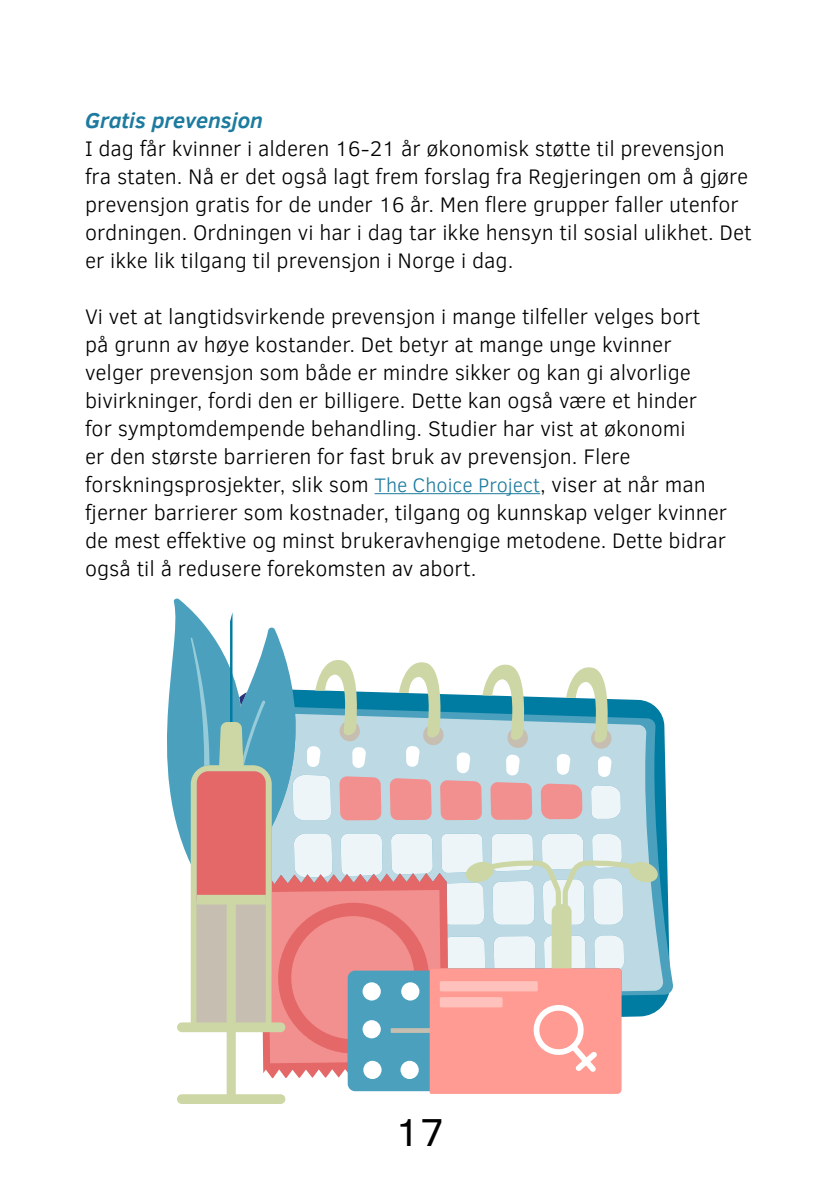
<style>
.page{position:relative;width:840px;height:1191px;background:#fff}
.page>*{position:absolute;margin:0;border:0;box-sizing:border-box;transform-origin:0 0}
.t1{font:40px "Clear Sans";color:#000}
.t2{font:italic 700 22px "Clear Sans";color:#1c7b9e}
.t3{font:300 21.6px/28px "Clear Sans";color:#000}
.s1{font-size:20px;color:#1c7b9e}
</style>
<div class="page">
<hr style="left:374px;top:493px;width:166px;height:1px;background:#1c7b9e">
<svg style="left:658px;top:709px;width:15px;height:291px"></svg>
<svg style="left:167px;top:598px;width:26px;height:264px;fill:#4aa0bd"></svg>
<div style="left:226px;top:903px;width:10px;height:196px;background:#cdd7a5"></div>
<div style="left:177px;top:1022px;width:108px;height:10px;background:#cdd7a5;border-radius:5px"></div>
<div style="left:177px;top:1094px;width:108px;height:10px;background:#cdd7a5;border-radius:5px"></div>
<svg style="left:190px;top:612px;width:468px;height:481px"></svg>
<div style="left:439px;top:981px;width:98px;height:10px;background:#ffc1bb;border-radius:2px"></div>
<div style="left:439px;top:997px;width:63px;height:10px;background:#ffc1bb;border-radius:2px"></div>
<p class="t2" style="left:85px;top:104px;width:179px">Gratis prevensjon</p>
<p class="t3" style="left:85px;top:134px;width:667px">I dag får kvinner i alderen 16-21 år økonomisk støtte til prevensjon fra staten. Nå er det også lagt frem forslag fra Regjeringen om å gjøre prevensjon gratis for de under 16 år. Men flere grupper faller utenfor ordningen. Ordningen vi har i dag tar ikke hensyn til sosial ulikhet. Det er ikke lik tilgang til prevensjon i Norge i dag.</p>
<p class="t3" style="left:85px;top:302px;width:643px">Vi vet at langtidsvirkende prevensjon i mange tilfeller velges bort på grunn av høye kostander. Det betyr at mange unge kvinner velger prevensjon som både er mindre sikker og kan gi alvorlige bivirkninger, fordi den er billigere. Dette kan også være et hinder for symptomdempende behandling. Studier har vist at økonomi<br>er den største barrieren for fast bruk av prevensjon. Flere forskningsprosjekter, slik som <span class="s1">The Choice Project</span>, viser at når man fjerner barrierer som kostnader, tilgang og kunnskap velger kvinner de mest effektive og minst brukeravhengige metodene. Dette bidrar også til å redusere forekomsten av abort.</p>
<h1 class="t1" style="left:395px;top:1105px;width:51px">17</h1>
</div>
